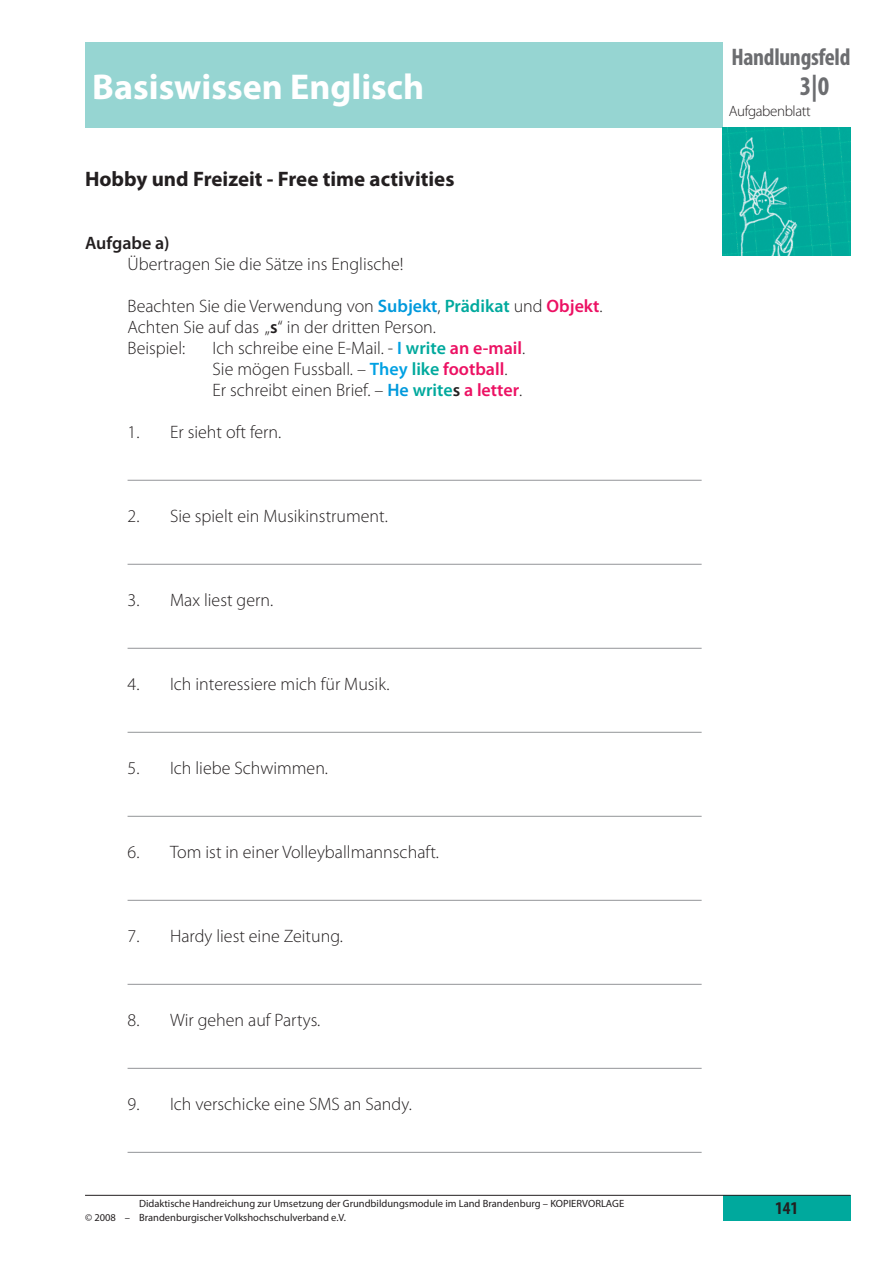
<style>
.page{position:relative;width:893px;height:1263px;background:#fff}
.page>*{position:absolute;margin:0;border:0;box-sizing:border-box;transform-origin:0 0}
.t1{font:700 36px "Myriad Pro";color:#fff}
.t2{font:700 condensed 27px "Myriad Pro";color:#6c6d70}
.t3{font:700 condensed 24px "Myriad Pro";letter-spacing:-.015em;color:#6c6d70}
.t4{font:700 21px "Myriad Pro";color:#231f20}
.t5{font:300 18px/21px "Myriad Pro";color:#231f20}
.t6{font:600 18px "Myriad Pro";color:#231f20}
.t7{font:700 condensed 18px "Myriad Pro";color:#231f20}
.t8{font:300 15px "Myriad Pro";letter-spacing:-.025em;color:#231f20}
.t9{font:10.5px/13.5px "Myriad Pro";color:#231f20}
.s1{font-weight:600;color:#0099dc}
.s2{font-weight:600;color:#00a99d}
.s3{font-weight:600;color:#ec1163}
.s4{font-weight:600}
.s5{font-weight:600;color:#00a1e3}
</style>
<div class="page">
<div style="left:85px;top:43px;width:638px;height:85px;background:#96d5d2"></div>
<div style="left:723px;top:1195px;width:127px;height:25px;background:#00a99d"></div>
<hr style="left:85px;top:1195px;width:765px;height:1px;background:#231f20">
<img style="left:723px;top:128px;width:127px;height:127px">
<hr style="left:128px;top:480px;width:574px;height:1px;background:#939598">
<hr style="left:128px;top:564px;width:574px;height:1px;background:#939598">
<hr style="left:128px;top:648px;width:574px;height:1px;background:#939598">
<hr style="left:128px;top:732px;width:574px;height:1px;background:#939598">
<hr style="left:128px;top:816px;width:574px;height:1px;background:#939598">
<hr style="left:128px;top:900px;width:574px;height:1px;background:#939598">
<hr style="left:128px;top:984px;width:574px;height:1px;background:#939598">
<hr style="left:128px;top:1068px;width:574px;height:1px;background:#939598">
<hr style="left:128px;top:1152px;width:574px;height:1px;background:#939598">
<h1 class="t1" style="left:92px;top:63px;width:333px">Basiswissen Englisch</h1>
<p class="t4" style="left:85px;top:165px;width:371px">Hobby und Freizeit - Free time activities</p>
<p class="t6" style="left:85px;top:231px;width:86px">Aufgabe a)</p>
<p class="t5" style="left:128px;top:253px;width:278px">Übertragen Sie die Sätze ins Englische!</p>
<p class="t5" style="left:128px;top:295px;width:475px">Beachten Sie die Verwendung von <span class="s1">Subjekt</span>, <span class="s2">Prädikat</span> und <span class="s3">Objekt</span>.<br>Achten Sie auf das „<span class="s4">s</span>“ in der dritten Person.<br>Beispiel:</p>
<p class="t5" style="left:213px;top:337px;width:313px">Ich schreibe eine E-Mail. - <span class="s5">I</span> <span class="s2">write</span> <span class="s3">an e-mail</span>.<br>Sie mögen Fussball. – <span class="s5">They</span> <span class="s2">like</span> <span class="s3">football</span>.<br>Er schreibt einen Brief. – <span class="s1">He</span> <span class="s2">write</span><span class="s4">s</span> <span class="s3">a letter</span>.</p>
<p class="t5" style="left:128px;top:421px;width:154px">1. Er sieht oft fern.</p>
<p class="t5" style="left:128px;top:505px;width:260px">2. Sie spielt ein Musikinstrument.</p>
<p class="t5" style="left:128px;top:589px;width:146px">3. Max liest gern.</p>
<p class="t5" style="left:128px;top:673px;width:262px">4. Ich interessiere mich für Musik.</p>
<p class="t5" style="left:128px;top:757px;width:200px">5. Ich liebe Schwimmen.</p>
<p class="t5" style="left:128px;top:841px;width:311px">6. Tom ist in einer Volleyballmannschaft.</p>
<p class="t5" style="left:128px;top:925px;width:215px">7. Hardy liest eine Zeitung.</p>
<p class="t5" style="left:128px;top:1009px;width:193px">8. Wir gehen auf Partys.</p>
<p class="t5" style="left:128px;top:1093px;width:284px">9. Ich verschicke eine SMS an Sandy.</p>
<p class="t9" style="left:85px;top:1196px;width:541px;text-indent:54px">Didaktische Handreichung zur Umsetzung der Grundbildungsmodule im Land Brandenburg – KOPIERVORLAGE © 2008 – Brandenburgischer Volkshochschulverband e.V.</p>
<h3 class="t3" style="left:731px;top:42px;width:121px">Handlungsfeld</h3>
<h2 class="t2" style="left:800px;top:69px;width:31px">3|0</h2>
<p class="t8" style="left:729px;top:102px;width:83px">Aufgabenblatt</p>
<p class="t7" style="left:775px;top:1197px;width:25px">141</p>
</div>
